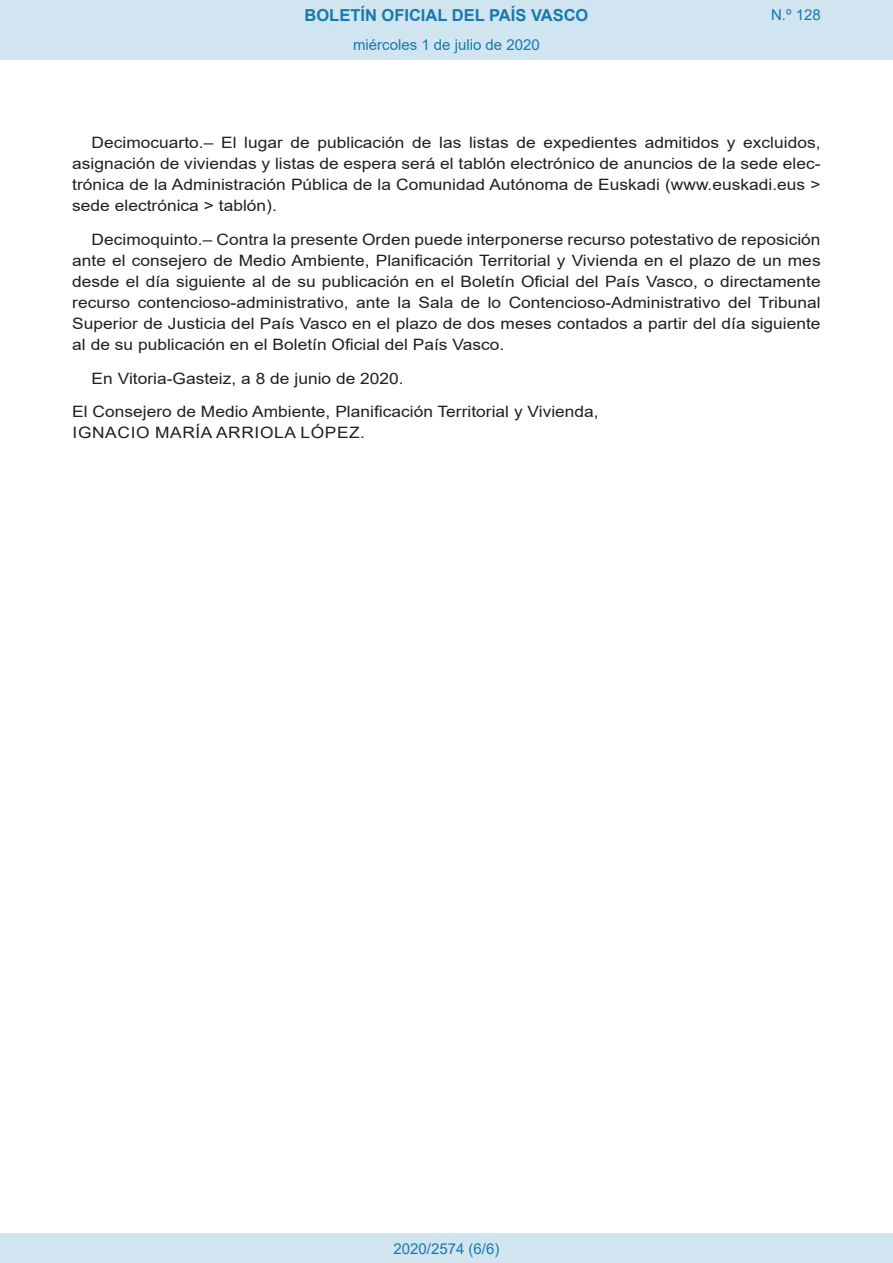
<style>
.page{position:relative;width:893px;height:1263px;background:#fff}
.page>*{position:absolute;margin:0;border:0;box-sizing:border-box;transform-origin:0 0}
.t1{font:700 16.5px "Arial";color:#1879ad}
.BOPVDetalle{font:15.6px/21px "Arial";color:#231f20;text-align:justify;scale:1.11 1}
.BOPVFirmaPuesto{font:15.6px "Arial";color:#231f20;scale:1.11 1}
.BOPVFirmaLugFec{font:15.6px "Arial";color:#231f20;scale:1.11 1}
.BOPVFirmaNombre{font:15.6px "Arial";letter-spacing:.035em;color:#231f20;scale:1.11 1}
.Paginacion_Centro{font:15px "Arial";color:#1879ad}
</style>
<div class="page">
<div style="left:0;top:0;width:893px;height:60px;background:#d0e5f0"></div>
<div style="left:0;top:1233px;width:893px;height:30px;background:#d0e5f0"></div>
<p class="t1" style="left:305px;top:3px;width:285px">BOLETÍN OFICIAL DEL PAÍS VASCO</p>
<p class="Paginacion_Centro" style="left:353px;top:35px;width:188px">miércoles 1 de julio de 2020</p>
<p class="Paginacion_Centro" style="left:771px;top:5px;width:51px">N.º 128</p>
<p class="BOPVDetalle" style="left:72px;top:132px;width:676px;text-indent:19px">Decimocuarto.– El lugar de publicación de las listas de expedientes admitidos y excluidos, asignación de viviendas y listas de espera será el tablón electrónico de anuncios de la sede elec&shy;trónica de la Administración Pública de la Comunidad Autónoma de Euskadi (www.euskadi.eus &gt; sede electrónica &gt; tablón).</p>
<p class="BOPVDetalle" style="left:72px;top:229px;width:676px;text-indent:19px">Decimoquinto.– Contra la presente Orden puede interponerse recurso potestativo de reposición ante el consejero de Medio Ambiente, Planificación Territorial y Vivienda en el plazo de un mes desde el día siguiente al de su publicación en el Boletín Oficial del País Vasco, o directamente recurso contencioso-administrativo, ante la Sala de lo Contencioso-Administrativo del Tribunal Superior de Justicia del País Vasco en el plazo de dos meses contados a partir del día siguiente al de su publicación en el Boletín Oficial del País Vasco.</p>
<p class="BOPVFirmaLugFec" style="left:92px;top:367px;width:283px">En Vitoria-Gasteiz, a 8 de junio de 2020.</p>
<p class="BOPVFirmaPuesto" style="left:72px;top:401px;width:476px">El Consejero de Medio Ambiente, Planificación Territorial y Vivienda,</p>
<p class="BOPVFirmaNombre" style="left:73px;top:422px;width:265px">IGNACIO MARÍA ARRIOLA LÓPEZ.</p>
<p class="Paginacion_Centro" style="left:393px;top:1238px;width:107px">2020/2574 (6/6)</p>
</div>
